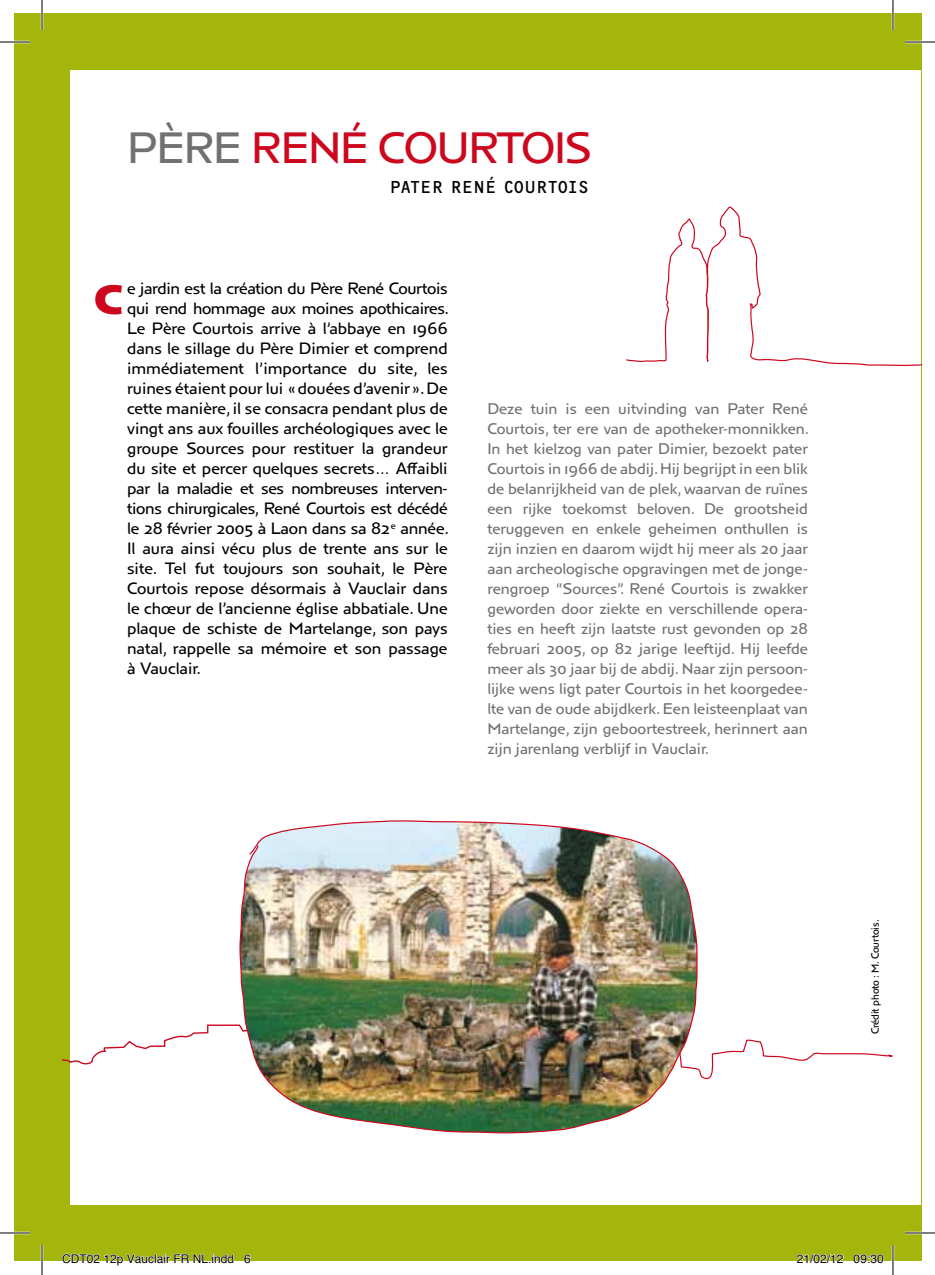
<style>
.page{position:relative;width:935px;height:1275px;background:#fff}
.page>*{position:absolute;margin:0;border:0;box-sizing:border-box;transform-origin:0 0}
.t1{font:45.4px "Anisette Petite";letter-spacing:.06em;color:#cd071e}
.t2{font:45.4px "Anisette Petite";letter-spacing:-.03em;color:#cd071e}
.t3{font:700 42.6px "Anisette Petite";color:#cd071e}
.t4{font:18px "OCRF";color:#000}
.t5{font:17px/20px "Anisette Petite";color:#000;text-align:justify}
.t6{font:16px/20px "Anisette Petite";color:#707172;text-align:justify}
.t7{font:12px "Helvetica";color:#000}
.t8{font:11px "Anisette Petite";letter-spacing:-.01em;color:#000;scale:.95 1}
.s1{color:#707172}
</style>
<div class="page">
<div style="left:14px;top:14px;width:907px;height:1247px;background:#a4b50c"></div>
<div style="left:70px;top:70px;width:851px;height:1134px;background:#fff"></div>
<svg style="left:698px;top:1039px;width:195px;height:41px"></svg>
<svg style="left:626px;top:206px;width:295px;height:160px"></svg>
<svg style="left:62px;top:1024px;width:177px;height:41px"></svg>
<img style="left:239px;top:820px;width:459px;height:314px">
<hr style="left:0;top:41px;width:30px;height:2px;background:#fff">
<hr style="left:904px;top:41px;width:30px;height:2px;background:#fff">
<hr style="left:0;top:1231px;width:30px;height:3px;background:#fff">
<hr style="left:904px;top:1231px;width:30px;height:3px;background:#fff">
<hr style="left:41px;top:0;width:2px;height:30px;background:#fff">
<hr style="left:41px;top:1245px;width:2px;height:30px;background:#fff">
<hr style="left:891px;top:0;width:3px;height:30px;background:#fff">
<hr style="left:891px;top:1245px;width:3px;height:30px;background:#fff">
<hr style="left:0;top:42px;width:30px;height:1px;background:#000">
<hr style="left:904px;top:42px;width:30px;height:1px;background:#000">
<hr style="left:0;top:1232px;width:30px;height:1px;background:#000">
<hr style="left:904px;top:1232px;width:30px;height:1px;background:#000">
<hr style="left:42px;top:0;width:1px;height:30px;background:#000">
<hr style="left:42px;top:1245px;width:1px;height:30px;background:#000">
<hr style="left:892px;top:0;width:1px;height:30px;background:#000">
<hr style="left:892px;top:1245px;width:1px;height:30px;background:#000">
<svg style="left:62px;top:1253px;width:172px;height:8px"></svg>
<svg style="left:244px;top:1254px;width:7px;height:7px"></svg>
<svg style="left:797px;top:1253px;width:47px;height:8px"></svg>
<svg style="left:853px;top:1254px;width:31px;height:7px"></svg>
<h1 class="t1" style="left:127px;top:121px;width:370px"><span class="s1">Père</span> René Courto</h1>
<h1 class="t2" style="left:554px;top:121px;width:32px">is</h1>
<p class="t4" style="left:390px;top:175px;width:201px">PATER RENÉ COURTOIS</p>
<p class="t5" style="left:127px;top:278px;width:323px">e jardin est la création du Père René Courtois qui rend hommage aux moines apothicaires.<br>Le Père Courtois arrive à l’abbaye en 1966 dans le sillage du Père Dimier et comprend immédiatement l’importance du site, les ruines étaient pour lui «douées d’avenir ». De cette manière, il se consacra pendant plus de vingt ans aux fouilles archéologiques avec le groupe Sources pour restituer la grandeur du site et percer quelques secrets… Affaibli par la maladie et ses nombreuses interven&shy;tions chirurgicales, René Courtois est décédé le 28 février 2005 à Laon dans sa 82<sup>e</sup> année.<br>I l aura ainsi vécu plus de trente ans sur le site. Tel fut toujours son souhait, le Père Courtois repose désormais à Vauclair dans le chœur de l’ancienne église abbatiale. Une plaque de schiste de Martelange, son pays natal, rappelle sa mémoire et son passage à Vauclair.</p>
<h2 class="t3" style="left:94px;top:275px;width:31px">C</h2>
<p class="t6" style="left:487px;top:399px;width:323px">Deze tuin is een uitvinding van Pater René Courtois, ter ere van de apotheker-monnikken.<br>I n het kielzog van pater Dimier, bezoekt pater Courtois in 1966 de abdij. Hij begrijpt in een blik de belanrijkheid van de plek, waarvan de ruïnes een rijke toekomst beloven. De grootsheid teruggeven en enkele geheimen onthullen is zijn inzien en daarom wijdt hij meer als 20 jaar aan archeologische opgravingen met de jonge&shy;rengroep “Sources”. René Courtois is zwakker geworden door ziekte en verschillende opera&shy;ties en heeft zijn laatste rust gevonden op 28 februari 2005, op 82 jarige leeftijd. Hij leefde meer als 30 jaar bij de abdij. Naar zijn persoon&shy;lijke wens ligt pater Courtois in het koorgedee&shy;lte van de oude abijdkerk. Een leisteenplaat van M artelange, zijn geboortestreek, herinnert aan zijn jarenlang verblijf in Vauclair.</p>
<p class="t8" style="left:868px;top:1034px;width:122px;rotate:-90deg">Crédit photo : M . Courtois.</p>
<p class="t7" style="left:62px;top:1249px;width:190px">CDT02 12p Vauclair FR NL.indd 6</p>
<p class="t7" style="left:796px;top:1249px;width:88px">21/02/12 09:30</p>
</div>
